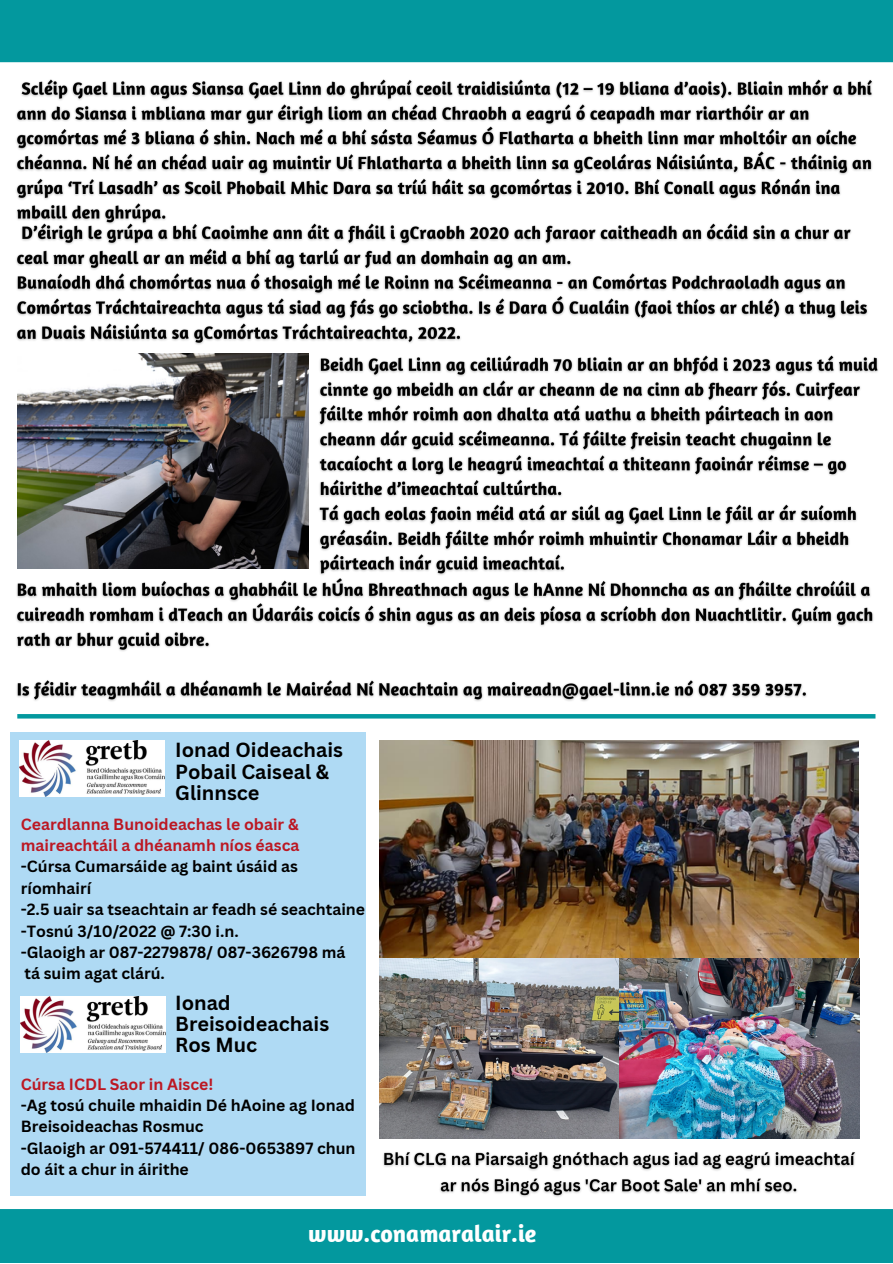
<style>
.page{position:relative;width:893px;height:1264px;background:#fff}
.page>*{position:absolute;margin:0;border:0;box-sizing:border-box;transform-origin:0 0}
.t1{font:700 24px "Amaranth";color:#fff}
.t2{font:700 19.8px/21.3px "Canva Sans";color:#000}
.t3{font:700 15.75px/21.3px "Canva Sans";color:#000}
.t4{font:700 15.75px/21.3px "Canva Sans";color:#bc1823}
</style>
<div class="page">
<div style="left:0;top:0;width:892px;height:62px;background:#03989e"></div>
<div style="left:0;top:1208px;width:892px;height:54px;background:#03989e"></div>
<img style="left:17px;top:354px;width:291px;height:214px">
<svg style="left:17px;top:714px;width:858px;height:4px;background:#06999f"></svg>
<img style="left:379px;top:740px;width:480px;height:398px">
<div style="left:10px;top:732px;width:356px;height:463px;background:#afdaf4"></div>
<img style="left:19px;top:740px;width:145px;height:56px">
<img style="left:16px;top:229px;width:852px;height:116px">
<img style="left:319px;top:355px;width:559px;height:218px">
<img style="left:16px;top:573px;width:858px;height:128px">
<img style="left:16px;top:79px;width:857px;height:150px">
<img style="left:383px;top:1152px;width:472px;height:45px">
<img style="left:21px;top:996px;width:145px;height:56px">
<p class="t2" style="left:175px;top:739px;width:169px">Ionad Oideachais<br>Pobail Caiseal &amp;<br>Glinnsce</p>
<p class="t4" style="left:21px;top:813px;width:280px">Ceardlanna Bunoideachas le obair &amp; maireachtáil a dhéanamh níos éasca</p>
<p class="t3" style="left:21px;top:855px;width:346px">-Cúrsa Cumarsáide ag baint úsáid as ríomhairí<br>-2.5 uair sa tseachtain ar feadh sé seachtaine -Tosnú 3/10/2022 @ 7:30 i.n.<br>-Glaoigh ar 087-2279878/ 087-3626798 má<br>tá suim agat clárú.</p>
<p class="t2" style="left:175px;top:991px;width:155px">Ionad<br>Breisoideachais<br>Ros Muc</p>
<p class="t4" style="left:21px;top:1072px;width:194px">Cúrsa ICDL Saor in Aisce!</p>
<p class="t3" style="left:21px;top:1094px;width:336px">-Ag tosú chuile mhaidin Dé hAoine ag Ionad<br>Breisoideachas Rosmuc<br>-Glaoigh ar 091-574411/ 086-0653897 chun do áit a chur in áirithe</p>
<h1 class="t1" style="left:308px;top:1218px;width:230px">www.conamaralair.ie</h1>
</div>
